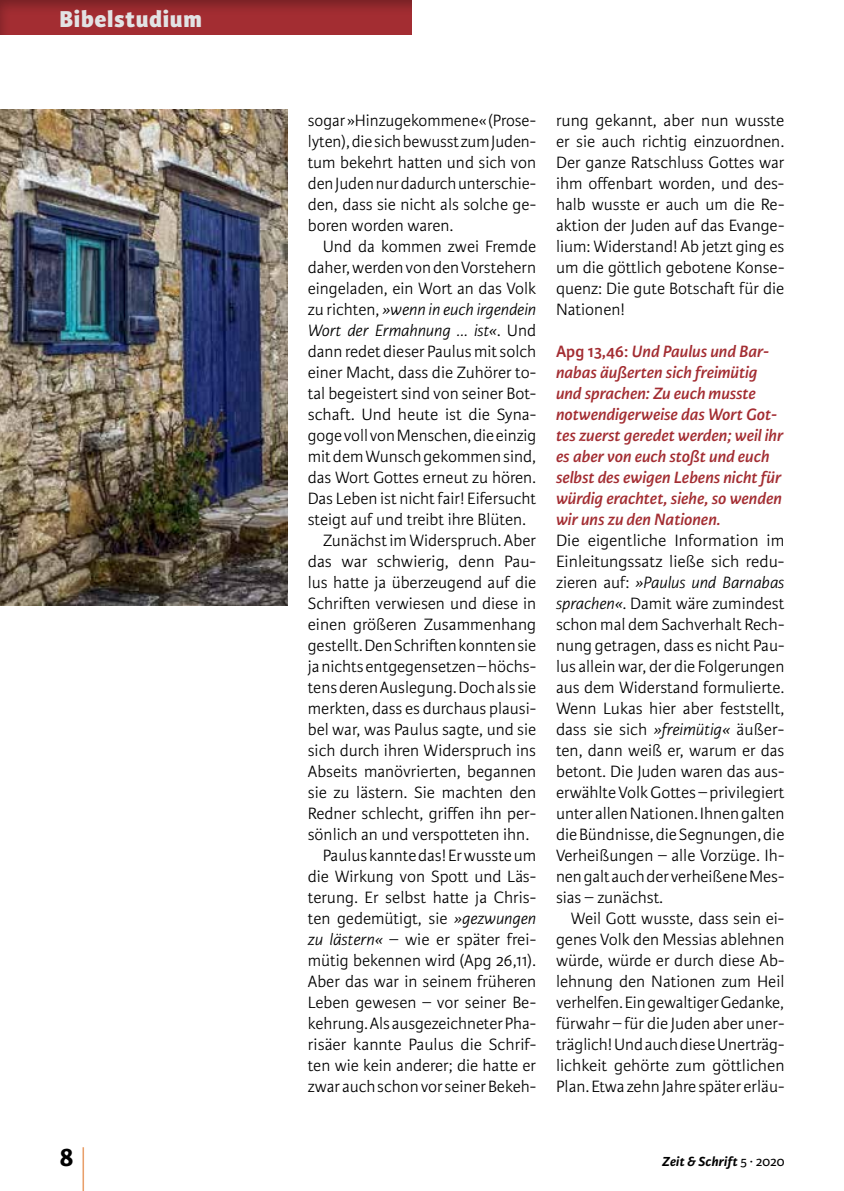
<style>
.page{position:relative;width:844px;height:1191px;background:#fff}
.page>*{position:absolute;margin:0;border:0;box-sizing:border-box;transform-origin:0 0}
.t1{font:300 59.5px "Karmina Sans Basic";color:#df7427;scale:.29 1}
.t2{font:700 28px "Karmina Sans Basic";color:#000}
.t3{font:800 24.5px "Karmina Sans Basic";letter-spacing:.025em;color:#e2e3e4}
.t4{font:300 17.5px/21px "Karmina Sans Basic";color:#000;text-align:justify}
.t5{font:italic 600 17.5px/21px "Karmina Sans Basic";color:#a32d32}
.t6{font:italic 300 17.5px "Karmina Sans Basic";color:#000}
.t7{font:italic 700 14px "Karmina Sans Basic";letter-spacing:.015em;color:#000}
.s1{font-style:normal}
.s2{font-style:italic}
.s3{font-weight:400;font-style:normal}
</style>
<div class="page">
<div style="left:0;top:0;width:413px;height:35px;background:#000;opacity:.3"></div>
<img style="left:0;top:109px;width:288px;height:496px">
<h3 class="t3" style="left:60px;top:4px;width:144px">Bibelstudium</h3>
<p class="t4" style="left:308px;top:110px;width:230px">sogar »Hinzugekommene« (Prose&shy;lyten), die sich bewusst zum Juden&shy;tum bekehrt hatten und sich von den Juden nur dadurch unterschie&shy;den, dass sie nicht als solche ge&shy;boren worden waren.</p>
<p class="t4" style="left:322px;top:236px;width:215px">Und da kommen zwei Fremde</p>
<p class="t4" style="left:308px;top:257px;width:230px">daher, werden von den Vorstehern</p>
<p class="t4" style="left:308px;top:278px;width:230px">eingeladen, ein Wort an das Volk</p>
<p class="t6" style="left:308px;top:300px;width:230px"><span class="s1">zu richten,</span> »wenn in euch irgendein</p>
<p class="t6" style="left:308px;top:321px;width:230px">Wort der Ermahnung … ist«<span class="s1">. Und</span></p>
<p class="t4" style="left:308px;top:341px;width:230px">dann redet dieser Paulus mit solch</p>
<p class="t4" style="left:308px;top:362px;width:230px">einer Macht, dass die Zuhörer to-</p>
<p class="t4" style="left:308px;top:383px;width:230px">tal begeistert sind von seiner Bot-</p>
<p class="t4" style="left:308px;top:404px;width:230px">schaft. Und heute ist die Syna-</p>
<p class="t4" style="left:308px;top:425px;width:230px">goge voll von Menschen, die einzig</p>
<p class="t4" style="left:308px;top:446px;width:230px">mit dem Wunsch gekommen sind,</p>
<p class="t4" style="left:308px;top:467px;width:230px">das Wort Gottes erneut zu hören.</p>
<p class="t4" style="left:308px;top:488px;width:230px">Das Leben ist nicht fair! Eifersucht</p>
<p class="t4" style="left:308px;top:509px;width:220px">steigt auf und treibt ihre Blüten.</p>
<p class="t4" style="left:322px;top:530px;width:215px">Zunächst im Widerspruch. Aber</p>
<p class="t4" style="left:308px;top:551px;width:230px">das war schwierig, denn Pau-</p>
<p class="t4" style="left:308px;top:572px;width:230px">lus hatte ja überzeugend auf die</p>
<p class="t4" style="left:308px;top:593px;width:230px">Schriften verwiesen und diese in</p>
<p class="t4" style="left:308px;top:614px;width:230px">einen größeren Zusammenhang</p>
<p class="t4" style="left:308px;top:635px;width:230px">gestellt. Den Schriften konnten sie</p>
<p class="t4" style="left:308px;top:656px;width:230px">ja nichts entgegensetzen – höchs-</p>
<p class="t4" style="left:308px;top:677px;width:230px">tens deren Auslegung. Doch als sie</p>
<p class="t4" style="left:308px;top:698px;width:230px">merkten, dass es durchaus plausi-</p>
<p class="t4" style="left:308px;top:719px;width:230px">bel war, was Paulus sagte, und sie</p>
<p class="t4" style="left:308px;top:740px;width:230px">sich durch ihren Widerspruch ins</p>
<p class="t4" style="left:308px;top:761px;width:230px">Abseits manövrierten, begannen</p>
<p class="t4" style="left:308px;top:782px;width:230px">sie zu lästern. Sie machten den</p>
<p class="t4" style="left:308px;top:803px;width:230px">Redner schlecht, griffen ihn per-</p>
<p class="t4" style="left:308px;top:824px;width:223px">sönlich an und verspotteten ihn.</p>
<p class="t4" style="left:322px;top:845px;width:215px">Paulus kannte das! Er wusste um</p>
<p class="t4" style="left:308px;top:866px;width:230px">die Wirkung von Spott und Läs-</p>
<p class="t4" style="left:308px;top:887px;width:230px">terung. Er selbst hatte ja Chris-</p>
<p class="t4" style="left:308px;top:908px;width:230px">ten gedemütigt, sie <span class="s2">»gezwungen</span></p>
<p class="t4" style="left:308px;top:929px;width:230px"><span class="s2">zu lästern«</span> – wie er später frei-</p>
<p class="t4" style="left:308px;top:950px;width:230px">mütig bekennen wird (Apg 26,11).</p>
<p class="t4" style="left:308px;top:971px;width:230px">Aber das war in seinem früheren</p>
<p class="t4" style="left:308px;top:992px;width:230px">Leben gewesen – vor seiner Be-</p>
<p class="t4" style="left:308px;top:1013px;width:230px">kehrung. Als ausgezeichneter Pha-</p>
<p class="t4" style="left:308px;top:1034px;width:230px">risäer kannte Paulus die Schrif-</p>
<p class="t4" style="left:308px;top:1055px;width:230px">ten wie kein anderer; die hatte er</p>
<p class="t4" style="left:308px;top:1076px;width:230px">zwar auch schon vor seiner Bekeh-</p>
<p class="t4" style="left:556px;top:110px;width:230px">rung gekannt, aber nun wusste er sie auch richtig einzuordnen.<br>Der ganze Ratschluss Gottes war ihm offenbart worden, und des&shy;halb wusste er auch um die Re&shy;aktion der Juden auf das Evange&shy;lium: Widerstand! Ab jetzt ging es um die göttlich gebotene Konse&shy;quenz: Die gute Botschaft für die Nationen!</p>
<p class="t5" style="left:556px;top:341px;width:229px"><span class="s1">Apg 13,46:</span> Und Paulus und Bar&shy;nabas äußerten sich freimütig und sprachen: Zu euch musste notwendigerweise das Wort Got&shy;tes zuerst geredet werden; weil ihr es aber von euch stoßt und euch selbst des ewigen Lebens nicht für würdig erachtet, siehe, so wenden wir uns zu den Nationen.</p>
<p class="t4" style="left:556px;top:530px;width:230px">Die eigentliche Information im Einleitungssatz ließe sich redu&shy;zieren auf: <span class="s2">»Paulus und Barnabas sprachen«</span>. Damit wäre zumindest schon mal dem Sachverhalt Rech&shy;nung getragen, dass es nicht Pau&shy;lus allein war, der die Folgerungen aus dem Widerstand formulierte.<br>Wenn Lukas hier aber feststellt, dass sie sich <span class="s2">»freimütig«</span> äußer&shy;ten, dann weiß er, warum er das betont. Die Juden waren das aus&shy;erwählte Volk Gottes – privilegiert unter allen Nationen. Ihnen galten die Bündnisse, die Segnungen, die Verheißungen – alle Vorzüge. Ih&shy;nen galt auch der verheißene Mes&shy;sias – zunächst.</p>
<p class="t4" style="left:556px;top:908px;width:230px;text-indent:15px">Weil Gott wusste, dass sein ei&shy;genes Volk den Messias ablehnen würde, würde er durch diese Ab&shy;lehnung den Nationen zum Heil verhelfen. Ein gewaltiger Gedanke, fürwahr – für die Juden aber uner&shy;träglich! Und auch diese Unerträg&shy;lichkeit gehörte zum göttlichen Plan. Etwa zehn Jahre später erläu-</p>
<h2 class="t2" style="left:60px;top:1141px;width:16px">8</h2>
<h1 class="t1" style="left:81px;top:1140px;width:17px">|</h1>
<p class="t7" style="left:662px;top:1153px;width:124px">Zeit &amp; Schrift <span class="s3">5 ∙ 2020</span></p>
</div>
